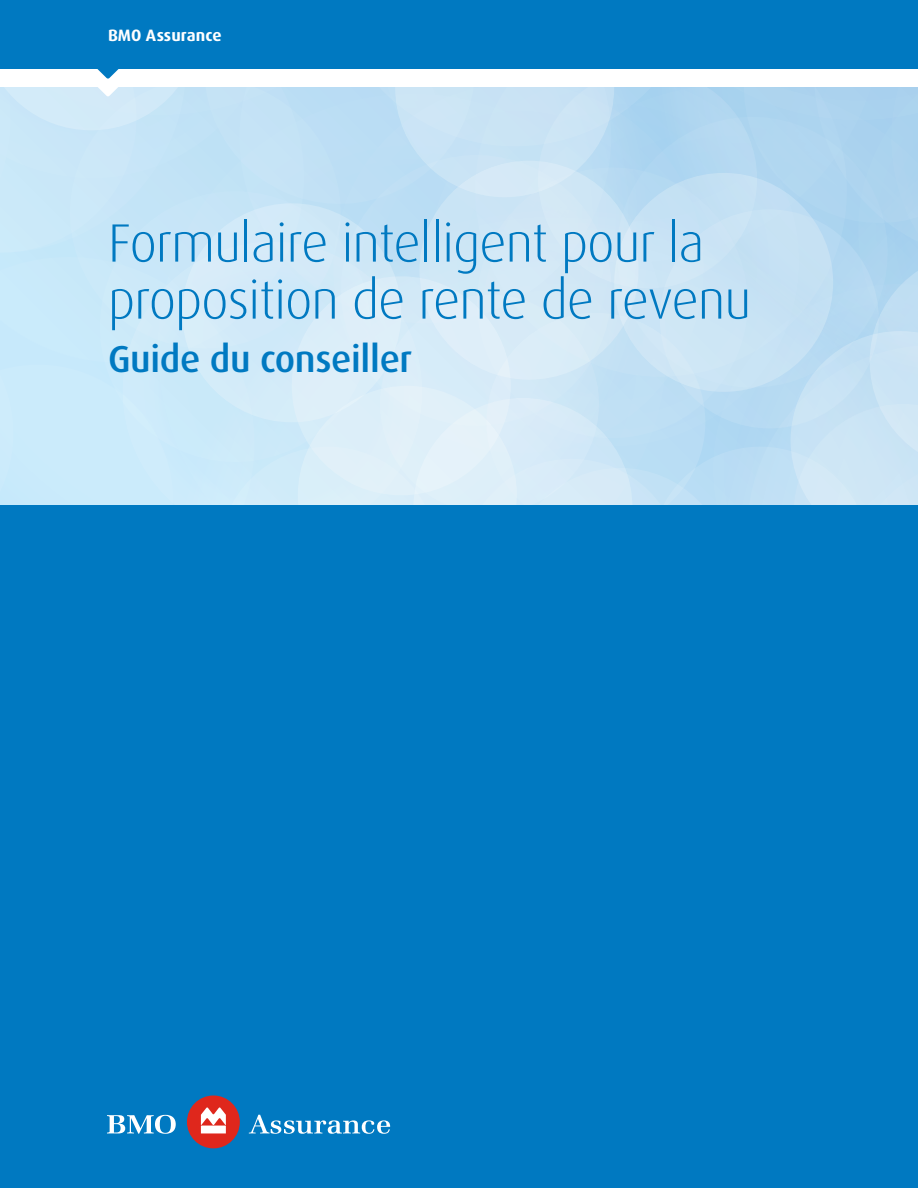
<style>
.page{position:relative;width:918px;height:1188px;background:#fff}
.page>*{position:absolute;margin:0;border:0;box-sizing:border-box;transform-origin:0 0}
.t1{font:300 54px/57px "Dax Pro";letter-spacing:-.02em;color:#0079c1}
.t2{font:500 37.5px "Dax Pro";letter-spacing:-.01em;color:#0079c1}
.t3{font:700 16.5px "Dax Pro";letter-spacing:.005em;color:#fff}
</style>
<div class="page">
<div style="left:0;top:505px;width:918px;height:683px;background:#0079c1"></div>
<svg style="left:107px;top:1115px;width:69px;height:19px"></svg>
<div style="left:187px;top:1095px;width:53px;height:53px;background:#df271c;border-radius:50%"></div>
<svg style="left:201px;top:1107px;width:25px;height:26px"></svg>
<svg style="left:249px;top:1115px;width:141px;height:19px"></svg>
<div style="left:0;top:0;width:918px;height:69px;background:#0079c1"></div>
<svg style="left:0;top:69px;width:918px;height:436px;background:#cbe5f6"></svg>
<p class="t3" style="left:108px;top:25px;width:115px">BMO Assurance</p>
<p class="t1" style="left:108px;top:215px;width:645px">Formulaire intelligent pour la proposition de rente de revenu</p>
<p class="t2" style="left:108px;top:335px;width:306px">Guide du conseiller</p>
</div>
